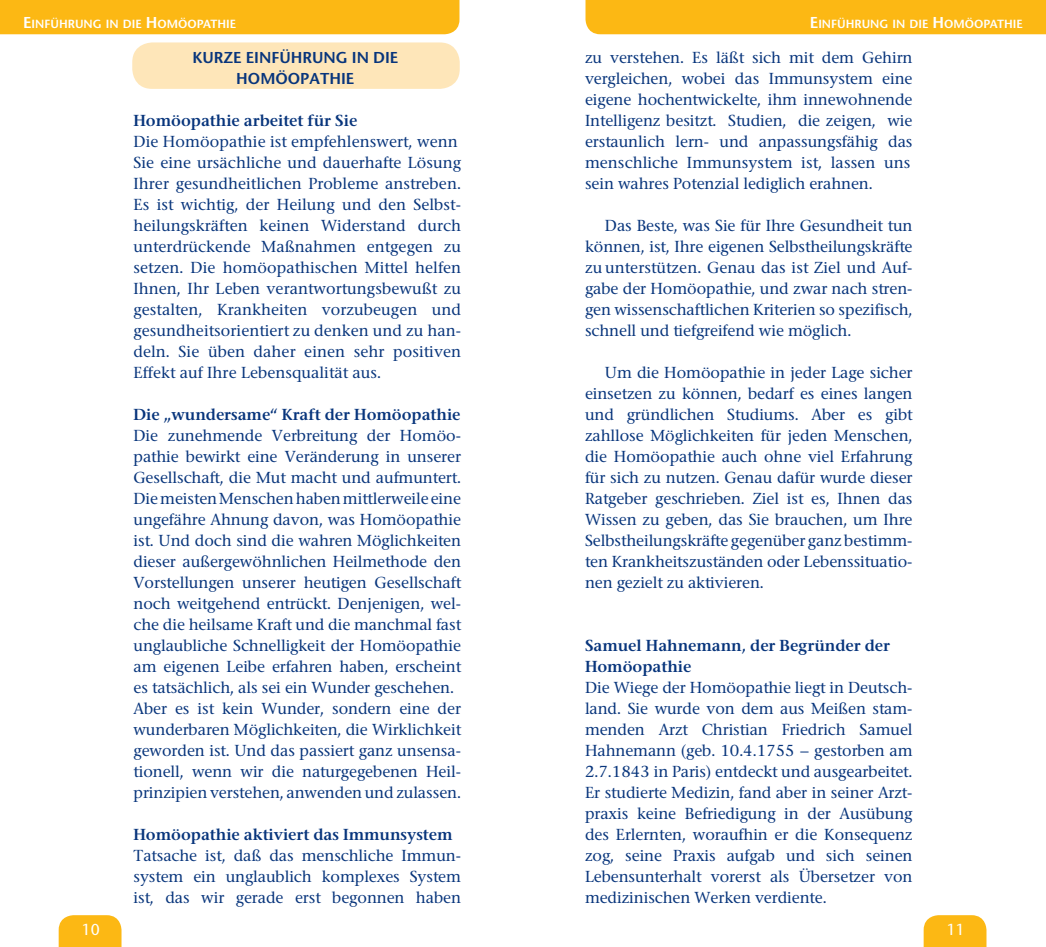
<style>
.page{position:relative;width:1046px;height:947px;background:#fff}
.page>*{position:absolute;margin:0;border:0;box-sizing:border-box;transform-origin:0 0}
.t1{font:500 15.75px/21px "Stone Serif BQ";color:#08357c;text-align:justify}
.t2{font:600 15.75px/21px "Stone Serif BQ";color:#08357c}
.t3{font:600 15.75px "Stone Sans";color:#08357c}
.t4{font:15.75px "Stone Sans";color:#fff}
.t5{font:600 11.9px "Stone Sans";color:#fff}
.s1{font-size:15.75px}
</style>
<div class="page">
<div style="left:132px;top:42px;width:328px;height:47px;background:#fee6b9;border-radius:20px"></div>
<svg style="left:923px;top:915px;width:63px;height:32px"></svg>
<div style="left:59px;top:915px;width:62px;height:32px;background:#fcb814"></div>
<div style="left:0;top:0;width:459px;height:34px;background:#fcb814"></div>
<div style="left:585px;top:0;width:461px;height:34px;background:#fcb814"></div>
<p class="t5" style="left:23px;top:17px;width:213px"><span class="s1">E</span>INFÜHRUNG IN DIE <span class="s1">H</span>OMÖOPATHIE</p>
<p class="t5" style="left:810px;top:17px;width:213px"><span class="s1">E</span>INFÜHRUNG IN DIE <span class="s1">H</span>OMÖOPATHIE</p>
<p class="t3" style="left:192px;top:47px;width:64px">KURZE EINFÜHR</p>
<p class="t3" style="left:312px;top:47px;width:88px">UNG IN DIE</p>
<p class="t3" style="left:236px;top:68px;width:74px">HOMÖOPATHI</p>
<p class="t3" style="left:346px;top:68px;width:10px">E</p>
<p class="t2" style="left:133px;top:110px;width:225px">Homöopathie arbeitet für Sie</p>
<p class="t1" style="left:133px;top:131px;width:329px;text-align:left">Die Homöopathie ist empfehlenswert, wenn Sie eine ursächliche und dauerhafte Lösung Ihrer gesundheitlichen Probleme anstreben.<br>Es ist wichtig, der Heilung und den Selbst&shy;heilungskräften keinen Widerstand durch unterdrückende Maßnahmen entgegen zu setzen. Die homöopathischen Mittel helfen Ihnen, Ihr Leben verantwortungsbewußt zu gestalten, Krankheiten vorzubeugen und gesundheitsorientiert zu denken und zu han&shy;deln. Sie üben daher einen sehr positiven Effekt auf Ihre Lebensqualität aus.</p>
<p class="t2" style="left:133px;top:404px;width:328px">Die „wundersame“ Kraft der Homöopathie</p>
<p class="t1" style="left:133px;top:425px;width:329px;text-align:left">Die zunehmende Verbreitung der Homöo&shy;pathie bewirkt eine Veränderung in unserer Gesellschaft, die Mut macht und aufmuntert.<br>Die meisten Menschen haben mittlerweile eine ungefähre Ahnung davon, was Homöopathie ist. Und doch sind die wahren Möglichkeiten dieser außergewöhnlichen Heilmethode den Vorstellungen unserer heutigen Gesellschaft noch weitgehend entrückt. Denjenigen, wel&shy;che die heilsame Kraft und die manchmal fast unglaubliche Schnelligkeit der Homöopathie am eigenen Leibe erfahren haben, erscheint es tatsächlich, als sei ein Wunder geschehen.<br>Aber es ist kein Wunder, sondern eine der wunderbaren Möglichkeiten, die Wirklichkeit geworden ist. Und das passiert ganz unsensa&shy;tionell, wenn wir die naturgegebenen Heil&shy;prinzipien verstehen, anwenden und zulassen.</p>
<p class="t2" style="left:133px;top:823px;width:320px">Homöopathie aktiviert das Immunsystem</p>
<p class="t1" style="left:133px;top:845px;width:329px">Tatsache ist, daß das menschliche Immun&shy;system ein unglaublich komplexes System ist, das wir gerade erst begonnen haben</p>
<p class="t1" style="left:585px;top:47px;width:329px;text-align:left">zu verstehen. Es läßt sich mit dem Gehirn vergleichen, wobei das Immunsystem eine eigene hochentwickelte, ihm innewohnende Intelligenz besitzt. Studien, die zeigen, wie erstaunlich lern- und anpassungsfähig das menschliche Immunsystem ist, lassen uns sein wahres Potenzial lediglich erahnen.</p>
<p class="t1" style="left:585px;top:215px;width:329px;text-indent:20px">Das Beste, was Sie für Ihre Gesundheit tun können, ist, Ihre eigenen Selbstheilungskräfte zu unterstützen. Genau das ist Ziel und Auf&shy;gabe der Homöopathie, und zwar nach stren&shy;gen wissenschaftlichen Kriterien so spezifisch, schnell und tiefgreifend wie möglich.</p>
<p class="t1" style="left:585px;top:362px;width:329px;text-indent:20px">Um die Homöopathie in jeder Lage sicher einsetzen zu können, bedarf es eines langen und gründlichen Studiums. Aber es gibt zahllose Möglichkeiten für jeden Menschen, die Homöopathie auch ohne viel Erfahrung für sich zu nutzen. Genau dafür wurde dieser Ratgeber geschrieben. Ziel ist es, Ihnen das Wissen zu geben, das Sie brauchen, um Ihre Selbstheilungskräfte gegenüber ganz bestimm&shy;ten Krankheitszuständen oder Lebenssituatio&shy;nen gezielt zu aktivieren.</p>
<p class="t2" style="left:585px;top:634px;width:306px">Samuel Hahnemann, der Begründer der<br>Homöopathie</p>
<p class="t1" style="left:585px;top:677px;width:329px">Die Wiege der Homöopathie liegt in Deutsch&shy;land. Sie wurde von dem aus Meißen stam&shy;menden Arzt Christian Friedrich Samuel Hahnemann (geb. 10.4.1755 – gestorben am 2.7.1843 in Paris) entdeckt und ausgearbeitet.<br>Er studierte Medizin, fand aber in seiner Arzt&shy;praxis keine Befriedigung in der Ausübung des Erlernten, woraufhin er die Konsequenz zog, seine Praxis aufgab und sich seinen Lebensunterhalt vorerst als Übersetzer von medizinischen Werken verdiente.</p>
<p class="t4" style="left:82px;top:919px;width:20px">10</p>
<p class="t4" style="left:947px;top:919px;width:20px">11</p>
</div>
